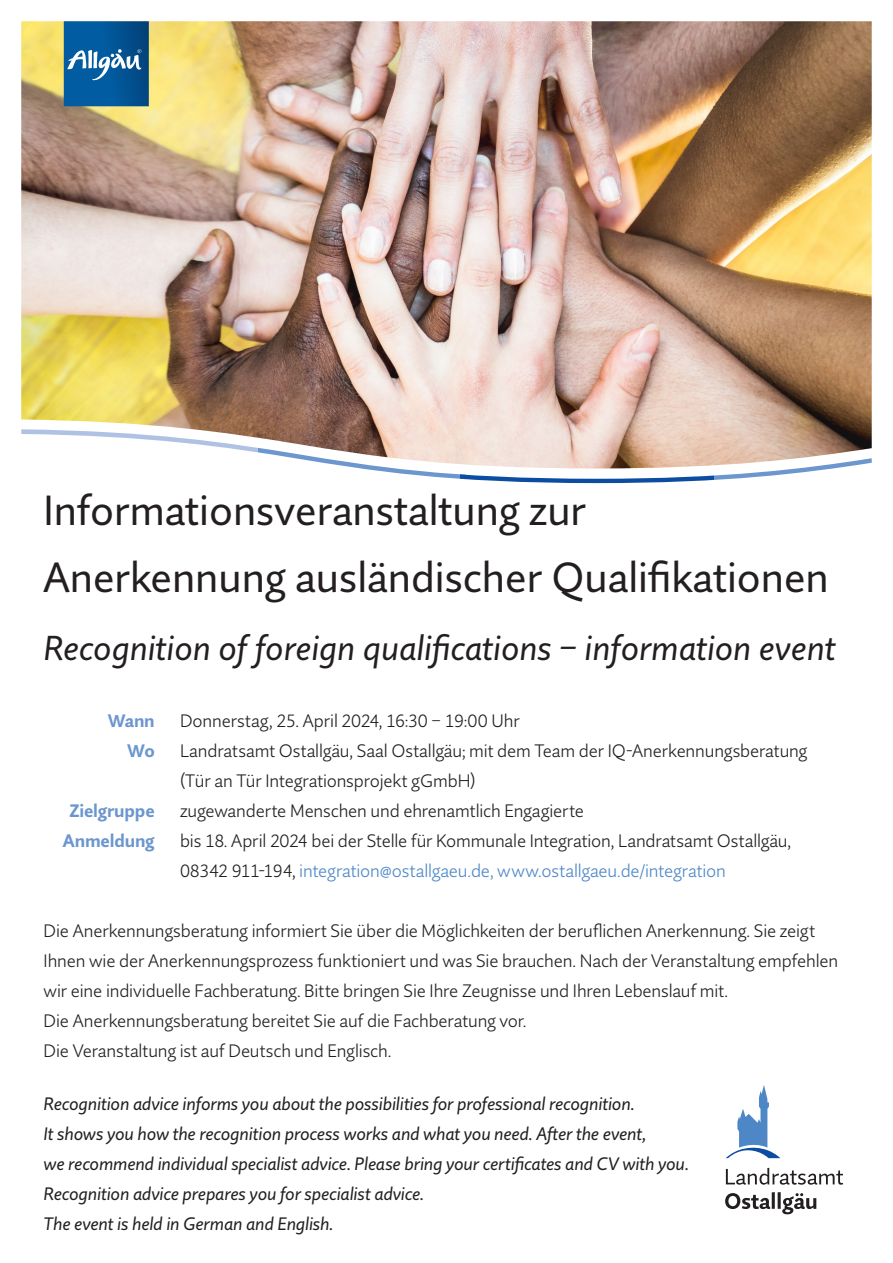
<style>
.page{position:relative;width:893px;height:1263px;background:#fff}
.page>*{position:absolute;margin:0;border:0;box-sizing:border-box;transform-origin:0 0}
.titel{font:42px/67.5px "Quire Sans Pro";color:#231f20}
.titel-2{font:italic 34.5px "Quire Sans Pro";color:#231f20}
.inhalt_fliesstext{font:300 18px/30px "Quire Sans Pro";letter-spacing:-.01em;color:#231f20}
.inhalt_fliesstext-2{font:italic 18px "Quire Sans Pro";letter-spacing:-.01em;color:#231f20}
.inhalt_fliesstext-3{font:700 18px "Quire Sans Pro";letter-spacing:-.01em;color:#6b96ce}
.s1{color:#4d87c6}
</style>
<div class="page">
<img style="left:21px;top:21px;width:851px;height:408px">
<svg style="left:21px;top:429px;width:237px;height:24px"></svg>
<svg style="left:258px;top:429px;width:203px;height:50px"></svg>
<svg style="left:461px;top:429px;width:253px;height:54px"></svg>
<svg style="left:714px;top:429px;width:158px;height:51px"></svg>
<svg style="left:725px;top:1192px;width:91px;height:22px"></svg>
<svg style="left:726px;top:1168px;width:117px;height:17px"></svg>
<svg style="left:726px;top:1085px;width:54px;height:73px"></svg>
<svg style="left:64px;top:21px;width:85px;height:85px;background:#1965a0"></svg>
<p class="titel" style="left:44px;top:476px;width:787px">Informationsveranstaltung zur<br>Anerkennung ausländischer Qualifikationen</p>
<p class="titel-2" style="left:44px;top:626px;width:794px">Recognition of foreign qualifications – information event</p>
<p class="inhalt_fliesstext-3" style="left:108px;top:710px;width:49px">Wann</p>
<p class="inhalt_fliesstext" style="left:180px;top:706px;width:341px">Donnerstag, 25. April 2024, 16:30 – 19:00 Uhr</p>
<p class="inhalt_fliesstext-3" style="left:127px;top:740px;width:29px">Wo</p>
<p class="inhalt_fliesstext" style="left:180px;top:736px;width:629px">Landratsamt Ostallgäu, Saal Ostallgäu; mit dem Team der IQ-Anerkennungsberatung (Tür an Tür Integrationsprojekt gGmbH)</p>
<p class="inhalt_fliesstext-3" style="left:70px;top:800px;width:87px">Zielgruppe</p>
<p class="inhalt_fliesstext" style="left:180px;top:796px;width:405px">zugewanderte Menschen und ehrenamtlich Engagierte</p>
<p class="inhalt_fliesstext-3" style="left:63px;top:830px;width:94px">Anmeldung</p>
<p class="inhalt_fliesstext" style="left:180px;top:826px;width:613px">bis 18. April 2024 bei der Stelle für Kommunale Integration, Landratsamt Ostallgäu,<br>08342 911-194, <span class="s1">integration@ostallgaeu.de, www.ostallgaeu.de/integration</span></p>
<p class="inhalt_fliesstext" style="left:44px;top:916px;width:796px">Die Anerkennungsberatung informiert Sie über die Möglichkeiten der beruflichen Anerkennung. Sie zeigt<br>Ihnen wie der Anerkennungsprozess funktioniert und was Sie brauchen. Nach der Veranstaltung empfehlen wir eine individuelle Fachberatung. Bitte bringen Sie Ihre Zeugnisse und Ihren Lebenslauf mit.</p>
<p class="inhalt_fliesstext" style="left:44px;top:1006px;width:484px">Die Anerkennungsberatung bereitet Sie auf die Fachberatung vor.</p>
<p class="inhalt_fliesstext" style="left:44px;top:1036px;width:349px">Die Veranstaltung ist auf Deutsch und Englisch.</p>
<p class="inhalt_fliesstext-2" style="left:44px;top:1092px;width:593px">Recognition advice informs you about the possibilities for professional recognition.</p>
<p class="inhalt_fliesstext-2" style="left:44px;top:1122px;width:604px">It shows you how the recognition process works and what you need. After the event,</p>
<p class="inhalt_fliesstext-2" style="left:44px;top:1152px;width:647px">we recommend individual specialist advice. Please bring your certificates and CV with you.</p>
<p class="inhalt_fliesstext-2" style="left:44px;top:1182px;width:382px">Recognition advice prepares you for specialist advice.</p>
<p class="inhalt_fliesstext-2" style="left:44px;top:1212px;width:291px">The event is held in German and English.</p>
</div>
